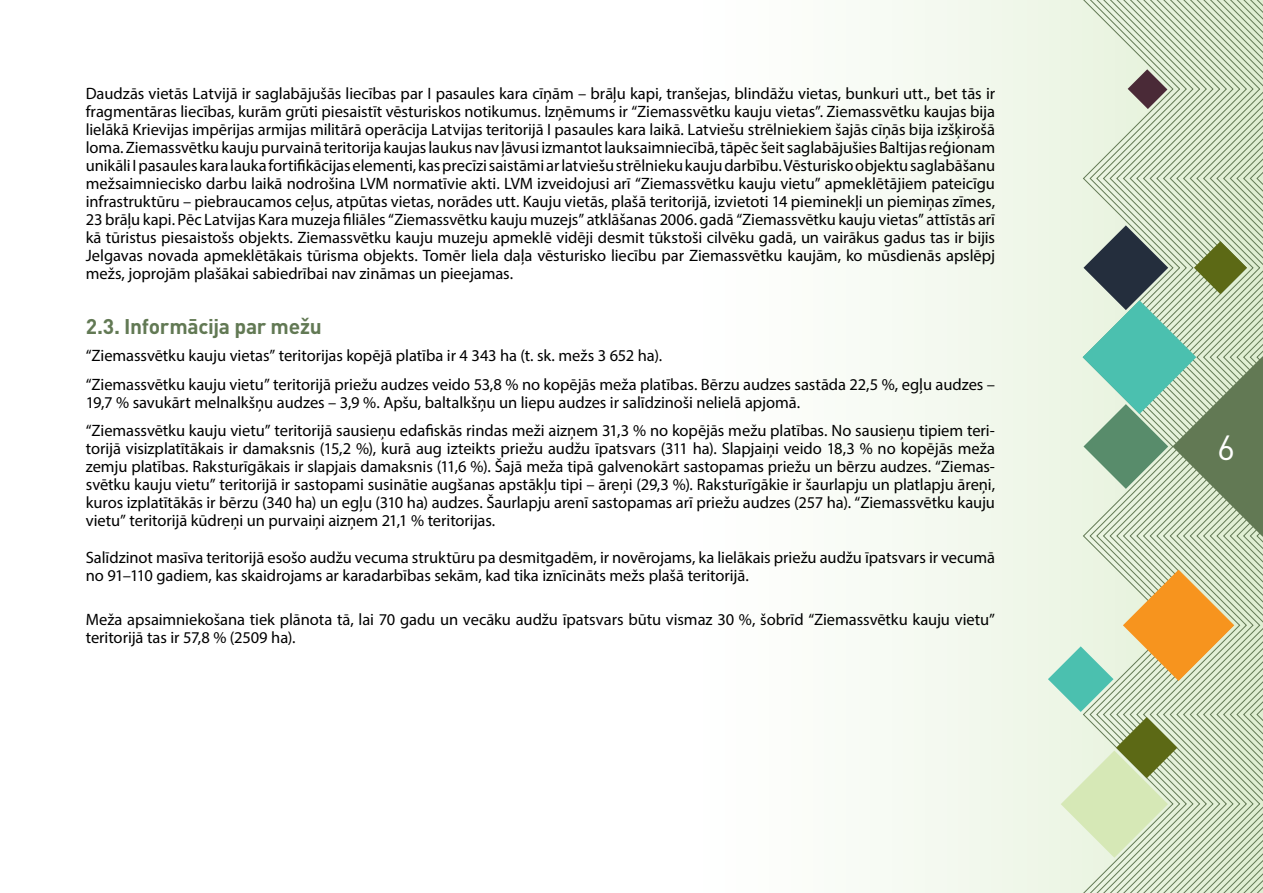
<style>
.page{position:relative;width:1263px;height:893px;background:#fff}
.page>*{position:absolute;margin:0;border:0;box-sizing:border-box;transform-origin:0 0}
.t1{font:34.5px "DIN Pro";color:#fff}
.t2{font:700 21px "DIN Pro";letter-spacing:-.015em;color:#627954}
.t3{font:16.5px/18px "Myriad Pro";letter-spacing:-.005em;color:#000}
</style>
<div class="page">
<div style="left:672px;top:0;width:591px;height:893px;background:#f8fbf5"></div>
<svg style="left:1048px;top:0;width:215px;height:893px;background:#c2d1b5"></svg>
<p class="t3" style="left:86px;top:85px;width:911px;text-align:justify">Daudzās vietās Latvijā ir saglabājušās liecības par I pasaules kara cīņām – brāļu kapi, tranšejas, blindāžu vietas, bunkuri utt., bet tās ir fragmentāras liecības, kurām grūti piesaistīt vēsturiskos notikumus. Izņēmums ir “Ziemassvētku kauju vietas”. Ziemassvētku kaujas bija lielākā Krievijas impērijas armijas militārā operācija Latvijas teritorijā I pasaules kara laikā. Latviešu strēlniekiem šajās cīņās bija izšķirošā loma. Ziemassvētku kauju purvainā teritorija kaujas laukus nav ļāvusi izmantot lauksaimniecībā, tāpēc šeit saglabājušies Baltijas reģionam unikāli I pasaules kara lauka fortifikācijas elementi, kas precīzi saistāmi ar latviešu strēlnieku kauju darbību. Vēsturisko objektu saglabāšanu mežsaimniecisko darbu laikā nodrošina LVM normatīvie akti. LVM izveidojusi arī “Ziemassvētku kauju vietu” apmeklētājiem pateicīgu infrastruktūru – piebraucamos ceļus, atpūtas vietas, norādes utt. Kauju vietās, plašā teritorijā, izvietoti 14 pieminekļi un piemiņas zīmes, 23 brāļu kapi. Pēc Latvijas Kara muzeja filiāles “Ziemassvētku kauju muzejs” atklāšanas 2006. gadā “Ziemassvētku kauju vietas” attīstās arī kā tūristus piesaistošs objekts. Ziemassvētku kauju muzeju apmeklē vidēji desmit tūkstoši cilvēku gadā, un vairākus gadus tas ir bijis Jelgavas novada apmeklētākais tūrisma objekts. Tomēr liela daļa vēsturisko liecību par Ziemassvētku kaujām, ko mūsdienās apslēpj mežs, joprojām plašākai sabiedrībai nav zināmas un pieejamas.</p>
<p class="t2" style="left:86px;top:313px;width:237px">2.3. Informācija par mežu</p>
<p class="t3" style="left:86px;top:341px;width:911px;line-height:28.7px">“Ziemassvētku kauju vietas” teritorijas kopējā platība ir 4 343 ha (t. sk. mežs 3 652 ha).<br>“Ziemassvētku kauju vietu” teritorijā priežu audzes veido 53,8 % no kopējās meža platības. Bērzu audzes sastāda 22,5 %, egļu audzes –</p>
<p class="t3" style="left:86px;top:387px;width:911px;line-height:28.7px">19,7 % savukārt melnalkšņu audzes – 3,9 %. Apšu, baltalkšņu un liepu audzes ir salīdzinoši nelielā apjomā.<br>“Ziemassvētku kauju vietu” teritorijā sausieņu edafiskās rindas meži aizņem 31,3 % no kopējās mežu platības. No sausieņu tipiem teri-</p>
<p class="t3" style="left:86px;top:439px;width:911px;text-align:justify">torijā visizplatītākais ir damaksnis (15,2 %), kurā aug izteikts priežu audžu īpatsvars (311 ha). Slapjaiņi veido 18,3 % no kopējās meža zemju platības. Raksturīgākais ir slapjais damaksnis (11,6 %). Šajā meža tipā galvenokārt sastopamas priežu un bērzu audzes. “Ziemas&shy;svētku kauju vietu” teritorijā ir sastopami susinātie augšanas apstākļu tipi – āreņi (29,3 %). Raksturīgākie ir šaurlapju un platlapju āreņi, kuros izplatītākās ir bērzu (340 ha) un egļu (310 ha) audzes. Šaurlapju arenī sastopamas arī priežu audzes (257 ha). “Ziemassvētku kauju vietu” teritorijā kūdreņi un purvaiņi aizņem 21,1 % teritorijas.</p>
<p class="t3" style="left:86px;top:549px;width:911px">Salīdzinot masīva teritorijā esošo audžu vecuma struktūru pa desmitgadēm, ir novērojams, ka lielākais priežu audžu īpatsvars ir vecumā no 91–110 gadiem, kas skaidrojams ar karadarbības sekām, kad tika iznīcināts mežs plašā teritorijā.</p>
<p class="t3" style="left:86px;top:610px;width:911px">Meža apsaimniekošana tiek plānota tā, lai 70 gadu un vecāku audžu īpatsvars būtu vismaz 30 %, šobrīd “Ziemassvētku kauju vietu” teritorijā tas ir 57,8 % (2509 ha).</p>
<h1 class="t1" style="left:1217px;top:424px;width:20px">6</h1>
</div>
